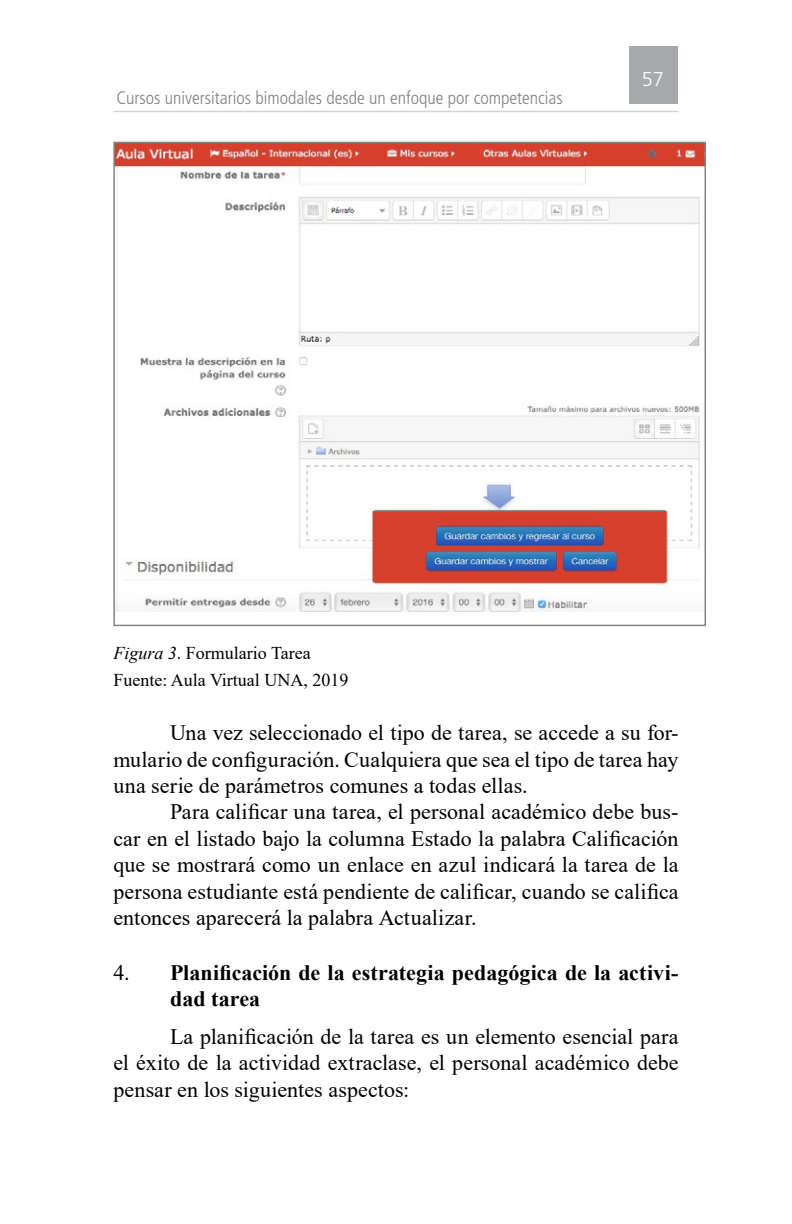
<style>
.page{position:relative;width:792px;height:1224px;background:#fff}
.page>*{position:absolute;margin:0;border:0;box-sizing:border-box;transform-origin:0 0}
.t1{font:22px/26.4px "Times New Roman";letter-spacing:.005em;color:#000;text-align:justify}
.t2{font:700 22px/26.4px "Times New Roman";letter-spacing:.005em;color:#000}
.t3{font:300 20px "Frutiger LT Std";color:#fff}
.t4{font:300 condensed 18px "Frutiger LT Std";color:#808285}
.t5{font:18px/26.4px "Times New Roman";color:#000}
.s1{font-style:italic}
.s2{font-weight:400}
</style>
<div class="page">
<hr style="left:113px;top:111px;width:566px;height:1px;background:#d1d3d4">
<div style="left:629px;top:46px;width:49px;height:58px;background:#a7a9ac"></div>
<img style="left:116px;top:145px;width:587px;height:467px">
<div style="left:113px;top:142px;width:593px;height:484px;border:2px solid #808285"></div>
<p class="t4" style="left:116px;top:88px;width:448px">Cursos universitarios bimodales desde un enfoque por competencias</p>
<p class="t3" style="left:642px;top:67px;width:24px">57</p>
<p class="t5" style="left:113px;top:639px;width:237px"><span class="s1">Figura 3</span>. Formulario Tarea<br>Fuente: Aula Virtual UNA, 2019</p>
<p class="t1" style="left:113px;top:719px;width:567px;text-indent:57px">Una vez seleccionado el tipo de tarea, se accede a su for&shy;mulario de configuración. Cualquiera que sea el tipo de tarea hay una serie de parámetros comunes a todas ellas.</p>
<p class="t1" style="left:113px;top:798px;width:567px;text-indent:57px">Para calificar una tarea, el personal académico debe bus&shy;car en el listado bajo la columna Estado la palabra Calificación que se mostrará como un enlace en azul indicará la tarea de la persona estudiante está pendiente de calificar, cuando se califica entonces aparecerá la palabra Actualizar.</p>
<p class="t2" style="left:170px;top:959px;width:510px;text-indent:-57px"><span class="s2">4.</span> Planificación de la estrategia pedagógica de la activi&shy;dad tarea</p>
<p class="t1" style="left:113px;top:1023px;width:567px;text-indent:57px">La planificación de la tarea es un elemento esencial para el éxito de la actividad extraclase, el personal académico debe pensar en los siguientes aspectos:</p>
</div>
